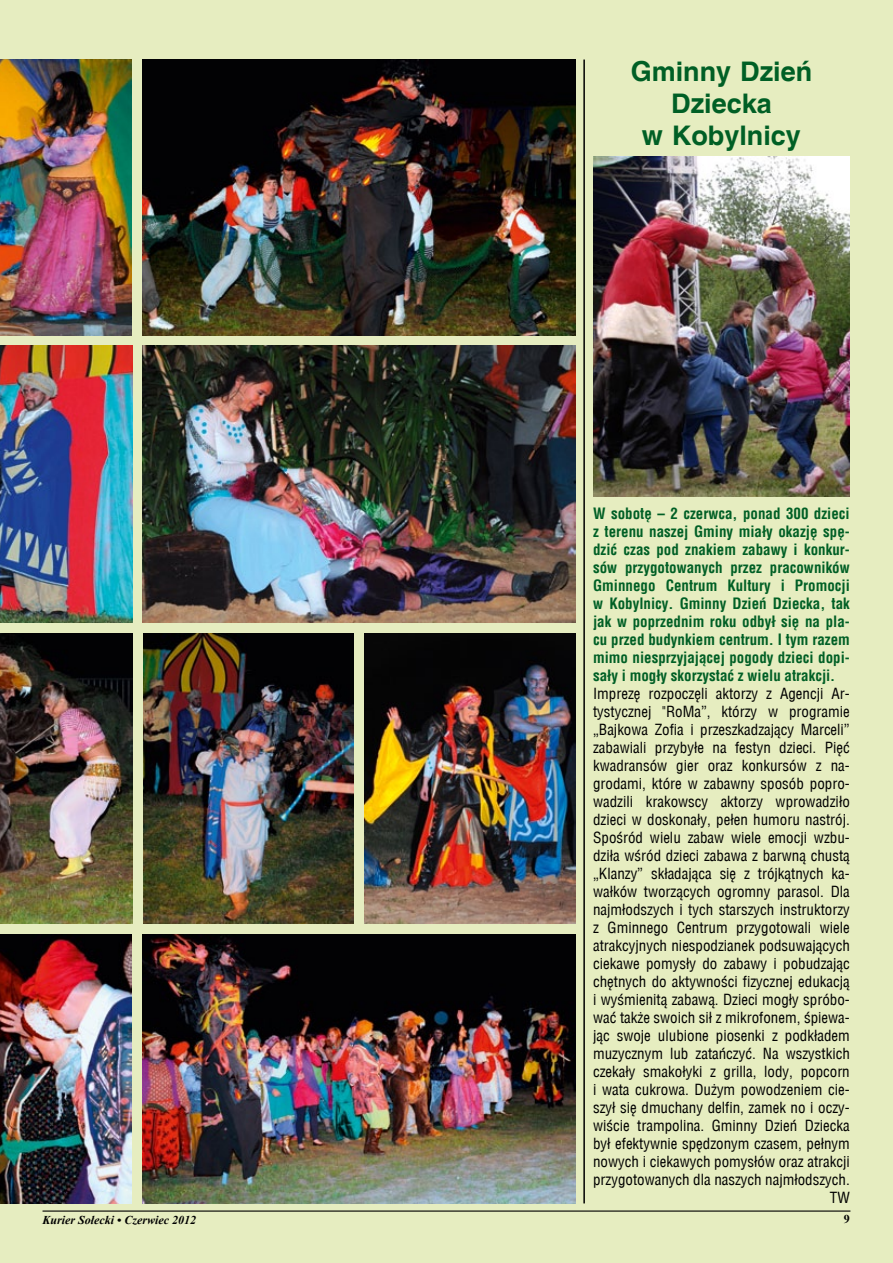
<style>
.page{position:relative;width:893px;height:1263px;background:#e6edc0}
.page>*{position:absolute;margin:0;border:0;box-sizing:border-box;transform-origin:0 0}
.t1{font:700 27px/32.4px "Switzerland";color:#005f25;text-align:center}
.t2{font:15px/18px "Switzerland Condensed";color:#000;text-align:right}
.t3{font:700 15px/18px "Switzerland Condensed";color:#005f25;text-align:justify}
.t4{font:italic 700 12px "Times New Roman";color:#000}
.t5{font:700 12px "Times New Roman";color:#000}
</style>
<div class="page">
<hr style="left:43px;top:1210px;width:807px;height:1px;background:#000">
<hr style="left:583px;top:60px;width:2px;height:1143px;background:#000">
<img style="left:593px;top:156px;width:257px;height:341px">
<img style="left:0;top:60px;width:131px;height:275px">
<img style="left:142px;top:60px;width:433px;height:275px">
<img style="left:0;top:346px;width:132px;height:277px">
<img style="left:143px;top:346px;width:432px;height:277px">
<img style="left:0;top:633px;width:133px;height:291px">
<img style="left:143px;top:633px;width:211px;height:291px">
<img style="left:364px;top:633px;width:211px;height:291px">
<img style="left:0;top:934px;width:132px;height:269px">
<img style="left:143px;top:934px;width:432px;height:269px">
<h1 class="t1" style="left:631px;top:55px;width:183px">Gminny Dzień<br>Dziecka<br>w Kobylnicy</h1>
<p class="t3" style="left:593px;top:505px;width:258px">W sobotę – 2 czerwca, ponad 300 dzieci z terenu naszej Gminy miały okazję spę&shy;dzić czas pod znakiem zabawy i konkur&shy;sów przygotowanych przez pracowników Gminnego Centrum Kultury i Promocji w Kobylnicy. Gminny Dzień Dziecka, tak jak w poprzednim roku odbył się na pla&shy;cu przed budynkiem centrum. I tym razem mimo niesprzyjającej pogody dzieci dopi&shy;sały i mogły skorzystać z wielu atrakcji.</p>
<p class="t2" style="left:593px;top:685px;width:258px">Imprezę rozpoczęli aktorzy z Agencji Ar&shy;tystycznej "RoMa”, którzy w programie „Bajkowa Zofia i przeszkadzający Marceli” zabawiali przybyłe na festyn dzieci. Pięć kwadransów gier oraz konkursów z na&shy;grodami, które w zabawny sposób popro&shy;wadzili krakowscy aktorzy wprowadziło dzieci w doskonały, pełen humoru nastrój.<br>Spośród wielu zabaw wiele emocji wzbu&shy;dziła wśród dzieci zabawa z barwną chustą „Klanzy” składająca się z trójkątnych ka&shy;wałków tworzących ogromny parasol. Dla najmłodszych i tych starszych instruktorzy z Gminnego Centrum przygotowali wiele atrakcyjnych niespodzianek podsuwających ciekawe pomysły do zabawy i pobudzając chętnych do aktywności fizycznej edukacją i wyśmienitą zabawą. Dzieci mogły spróbo&shy;wać także swoich sił z mikrofonem, śpiewa&shy;jąc swoje ulubione piosenki z podkładem muzycznym lub zatańczyć. Na wszystkich czekały smakołyki z grilla, lody, popcorn i wata cukrowa. Dużym powodzeniem cie&shy;szył się dmuchany delfin, zamek no i oczy&shy;wiście trampolina. Gminny Dzień Dziecka był efektywnie spędzonym czasem, pełnym nowych i ciekawych pomysłów oraz atrakcji przygotowanych dla naszych najmłodszych.<br>TW</p>
<p class="t4" style="left:43px;top:1212px;width:155px">Kurier Sołecki • Czerwiec 2012</p>
<p class="t5" style="left:844px;top:1211px;width:7px">9</p>
</div>
